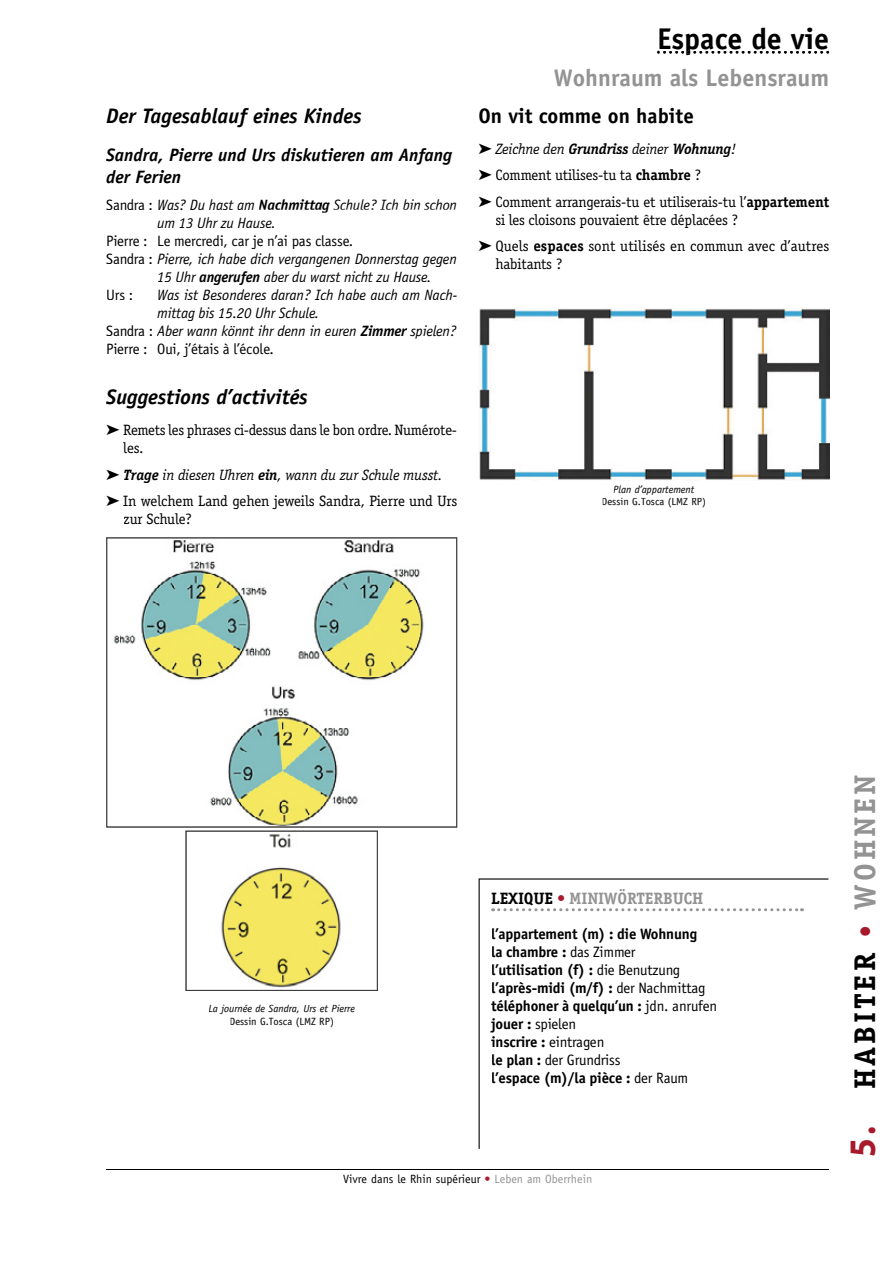
<style>
.page{position:relative;width:893px;height:1263px;background:#fff}
.page>*{position:absolute;margin:0;border:0;box-sizing:border-box;transform-origin:0 0}
.t1{font:700 30px "Officina Serif";letter-spacing:.1em;color:#000}
.t2{font:700 30px "Officina Sans";color:#000}
.t3{font:700 24px "Officina Sans";color:#939393}
.t4{font:italic 700 21px "Officina Sans";color:#000}
.t5{font:700 21px "Officina Sans";color:#000}
.t6{font:italic 700 18px/21.6px "Officina Sans";color:#000}
.t7{font:700 16.5px "Officina Serif";letter-spacing:-.01em;color:#939393}
.t8{font:15px/26.5px "Officina Serif";letter-spacing:-.01em;color:#000}
.t9{font:italic 15px/18px "Officina Sans";letter-spacing:-.01em;color:#000}
.t10{font:700 15px/18px "Officina Sans";letter-spacing:-.01em;color:#000}
.t11{font:15px "Officina Sans";letter-spacing:-.01em;color:#000}
.t12{font:12px "Officina Sans";color:#000}
.t13{font:italic 10.5px "Officina Sans";color:#000}
.t14{font:10.5px "Officina Sans";color:#000}
.s1{font-style:normal}
.s2{font-weight:700}
.s3{font-weight:700;font-style:italic}
.s4{font-style:italic}
.s5{color:#000}
.s6{color:#a9192d}
.s7{font-weight:400}
.s8{color:#939393}
.s9{font-family:"Myriad Pro";font-size:37.5px;color:#a9192d}
</style>
<div class="page">
<hr style="left:106px;top:1169px;width:723px;height:1px;background:#000">
<svg style="left:657px;top:51px;width:172px;height:3px"></svg>
<img style="left:107px;top:538px;width:350px;height:289px">
<svg style="left:185px;top:830px;width:193px;height:161px"></svg>
<img style="left:186px;top:831px;width:191px;height:159px">
<svg style="left:209px;top:1004px;width:146px;height:23px"></svg>
<img style="left:478px;top:307px;width:351px;height:173px">
<svg style="left:603px;top:485px;width:102px;height:23px"></svg>
<svg style="left:479px;top:878px;width:349px;height:271px"></svg>
<svg style="left:493px;top:908px;width:309px;height:3px"></svg>
<h3 class="t4" style="left:106px;top:103px;width:257px">Der Tagesablauf eines Kindes</h3>
<p class="t6" style="left:106px;top:144px;width:347px">Sandra, Pierre und Urs diskutieren am Anfang der Ferien</p>
<p class="t9" style="left:157px;top:195px;width:301px;text-indent:-51px"><span class="s1">Sandra :</span> Was? Du hast am <span class="s2">Nachmittag</span> Schule? Ich bin schon um 13 Uhr zu Hause.</p>
<p class="t11" style="left:106px;top:232px;width:248px">Pierre : Le mercredi, car je n’ai pas classe.</p>
<p class="t9" style="left:106px;top:249px;width:352px"><span class="s1">Sandra :</span> Pierre, ich habe dich vergangenen Donnerstag gegen</p>
<p class="t9" style="left:157px;top:267px;width:276px">15 Uhr <span class="s2">angerufen</span> aber du warst nicht zu Hause.</p>
<p class="t11" style="left:106px;top:286px;width:28px">Urs :</p>
<p class="t9" style="left:157px;top:285px;width:301px">Was ist Besonderes daran? Ich habe auch am Nach-</p>
<p class="t9" style="left:157px;top:303px;width:163px">mittag bis 15.20 Uhr Schule.</p>
<p class="t9" style="left:106px;top:321px;width:352px"><span class="s1">Sandra :</span> Aber wann könnt ihr denn in euren <span class="s2">Zimmer</span> spielen?</p>
<p class="t11" style="left:106px;top:340px;width:169px">Pierre : Oui, j’étais à l’école.</p>
<h3 class="t4" style="left:106px;top:384px;width:203px">Suggestions d’activités</h3>
<p class="t8" style="left:123px;top:421px;width:335px;line-height:18px;text-indent:-17px">➤ Remets les phrases ci-dessus dans le bon ordre. Numérote&shy;les.</p>
<p class="t8" style="left:106px;top:461px;width:352px">➤ <span class="s3">Trage</span> <span class="s4">in diesen Uhren</span> <span class="s3">ein</span><span class="s4">, wann du zur Schule musst. </span>➤ In welchem Land gehen jeweils Sandra, Pierre und Urs</p>
<p class="t8" style="left:123px;top:506px;width:70px">zur Schule?</p>
<h1 class="t2" style="left:657px;top:20px;width:174px">Espace de vie</h1>
<h2 class="t3" style="left:554px;top:63px;width:277px">Wohnraum als Lebensraum</h2>
<h3 class="t5" style="left:478px;top:103px;width:217px">On vit comme on habite</h3>
<p class="t8" style="left:478px;top:135px;width:352px">➤ <span class="s4">Zeichne den</span> <span class="s3">Grundriss</span> <span class="s4">deiner</span> <span class="s3">Wohnung</span><span class="s4">!<br></span>➤ Comment utilises-tu ta <span class="s2">chambre</span> ?<br>➤ Comment arrangerais-tu et utiliserais-tu l’<span class="s2">appartement</span></p>
<p class="t8" style="left:478px;top:206px;width:352px;text-indent:17px">si les cloisons pouvaient être déplacées ?<br>➤ Quels <span class="s2">espaces</span> sont utilisés en commun avec d’autres</p>
<p class="t8" style="left:495px;top:251px;width:68px">habitants ?</p>
<p class="t13" style="left:613px;top:483px;width:83px">Plan d’appartement</p>
<p class="t14" style="left:602px;top:496px;width:106px">Dessin G.Tosca (LMZ RP)</p>
<p class="t13" style="left:208px;top:1002px;width:148px">La journée de Sandra, Urs et Pierre</p>
<p class="t14" style="left:230px;top:1015px;width:106px">Dessin G.Tosca (LMZ RP)</p>
<p class="t7" style="left:491px;top:888px;width:214px"><span class="s5">LEXIQUE</span> <span class="s6">•</span> MINIWÖRTERBUCH</p>
<p class="t10" style="left:491px;top:925px;width:228px">l’appartement (m) : die Wohnung<br>la chambre : <span class="s7">das Zimmer<br></span>l’utilisation (f) : <span class="s7">die Benutzung </span>l’après-midi (m/f) : <span class="s7">der Nachmittag </span>téléphoner à quelqu’un : <span class="s7">jdn. anrufen </span>jouer : <span class="s7">spielen<br></span>inscrire : <span class="s7">eintragen<br></span>le plan : <span class="s7">der Grundriss<br></span>l’espace (m)/la pièce : <span class="s7">der Raum</span></p>
<p class="t12" style="left:343px;top:1171px;width:251px">Vivre dans le Rhin supérieur <span class="s6">•</span> <span class="s8">Leben am Oberrhein</span></p>
<h1 class="t1" style="left:846px;top:1157px;width:383px;rotate:-90deg"><span class="s9">5.</span> HABITER <span class="s9">•</span> <span class="s8">WOHNEN</span></h1>
</div>
